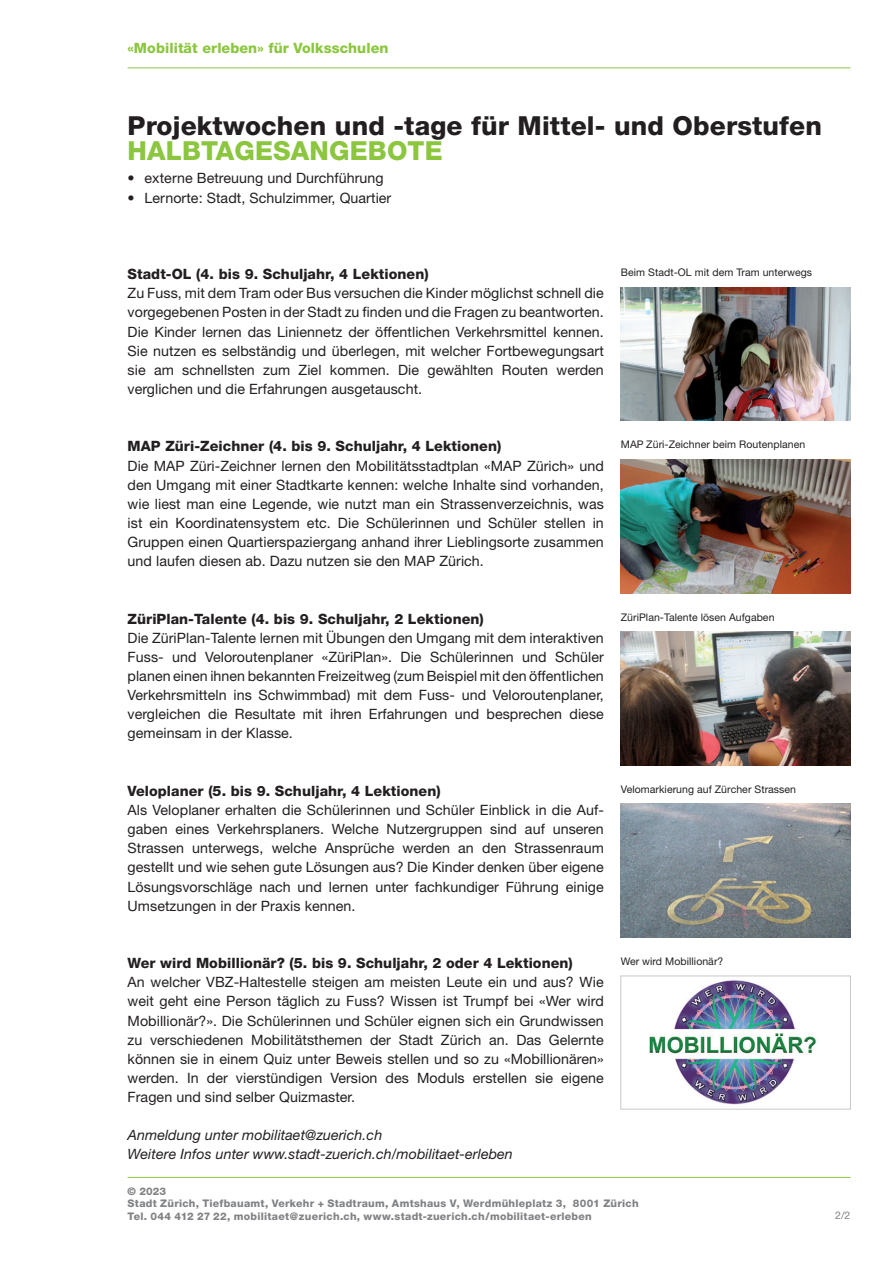
<style>
.page{position:relative;width:893px;height:1263px;background:#fff}
.page>*{position:absolute;margin:0;border:0;box-sizing:border-box;transform-origin:0 0}
.t1{font:800 26.25px "Helvetica Neue";letter-spacing:.005em;color:#231f20}
.t2{font:800 26.25px "Helvetica Neue";letter-spacing:.005em;color:#8bc63e}
.t3{font:14.25px/19.2px "Helvetica Neue";letter-spacing:.005em;color:#231f20;text-align:justify}
.t4{font:800 14.25px "Helvetica Neue";letter-spacing:.005em;color:#231f20}
.t5{font:italic 14.25px/19.2px "Helvetica Neue";letter-spacing:.005em;color:#231f20}
.t6{font:800 14.25px "Helvetica Neue";letter-spacing:.005em;color:#8bc63e}
.t7{font:800 10.5px/12.6px "Helvetica Neue";letter-spacing:.025em;color:#808285}
.t8{font:10.5px "Helvetica Neue";letter-spacing:.005em;color:#231f20}
.t9{font:10.5px "Helvetica Neue";color:#808285}
</style>
<div class="page">
<hr style="left:128px;top:68px;width:722px;height:1px;background:#8bc63e">
<hr style="left:128px;top:1177px;width:722px;height:1px;background:#8bc63e">
<img style="left:621px;top:287px;width:229px;height:134px">
<img style="left:621px;top:459px;width:229px;height:134px">
<img style="left:621px;top:631px;width:229px;height:134px">
<img style="left:621px;top:804px;width:229px;height:134px">
<img style="left:649px;top:980px;width:167px;height:125px">
<div style="left:620px;top:975px;width:231px;height:134px;border:1px solid #c7c8ca"></div>
<p class="t6" style="left:128px;top:40px;width:262px">«Mobilität erleben» für Volksschulen</p>
<h1 class="t1" style="left:128px;top:110px;width:696px">Projektwochen und -tage für Mittel- und Oberstufen</h1>
<h1 class="t2" style="left:128px;top:135px;width:317px">HALBTAGESANGEBOTE</h1>
<p class="t3" style="left:128px;top:169px;width:258px">• externe Betreuung und Durchführung</p>
<p class="t3" style="left:128px;top:188px;width:265px">• Lernorte: Stadt, Schulzimmer, Quartier</p>
<p class="t4" style="left:128px;top:266px;width:303px">Stadt-OL (4. bis 9. Schuljahr, 4 Lektionen)</p>
<p class="t3" style="left:128px;top:283px;width:478px">Zu Fuss, mit dem Tram oder Bus versuchen die Kinder möglichst schnell die vorgegebenen Posten in der Stadt zu finden und die Fragen zu beantworten.<br>Die Kinder lernen das Liniennetz der öffentlichen Verkehrsmittel kennen.<br>Sie nutzen es selbständig und überlegen, mit welcher Fortbewegungsart sie am schnellsten zum Ziel kommen. Die gewählten Routen werden verglichen und die Erfahrungen ausgetauscht.</p>
<p class="t4" style="left:128px;top:438px;width:375px">MAP Züri-Zeichner (4. bis 9. Schuljahr, 4 Lektionen)</p>
<p class="t3" style="left:128px;top:456px;width:478px">Die MAP Züri-Zeichner lernen den Mobilitätsstadtplan «MAP Zürich» und den Umgang mit einer Stadtkarte kennen: welche Inhalte sind vorhanden, wie liest man eine Legende, wie nutzt man ein Strassenverzeichnis, was ist ein Koordinatensystem etc. Die Schülerinnen und Schüler stellen in Gruppen einen Quartierspaziergang anhand ihrer Lieblingsorte zusammen und laufen diesen ab. Dazu nutzen sie den MAP Zürich.</p>
<p class="t8" style="left:621px;top:266px;width:193px">Beim Stadt-OL mit dem Tram unterwegs</p>
<p class="t8" style="left:621px;top:438px;width:186px">MAP Züri-Zeichner beim Routenplanen</p>
<p class="t4" style="left:128px;top:610px;width:358px">ZüriPlan-Talente (4. bis 9. Schuljahr, 2 Lektionen)</p>
<p class="t3" style="left:128px;top:628px;width:478px">Die ZüriPlan-Talente lernen mit Übungen den Umgang mit dem interaktiven Fuss- und Veloroutenplaner «ZüriPlan». Die Schülerinnen und Schüler planen einen ihnen bekannten Freizeitweg (zum Beispiel mit den öffentlichen Verkehrsmitteln ins Schwimmbad) mit dem Fuss- und Veloroutenplaner, vergleichen die Resultate mit ihren Erfahrungen und besprechen diese gemeinsam in der Klasse.</p>
<p class="t8" style="left:621px;top:611px;width:155px">ZüriPlan-Talente lösen Aufgaben</p>
<p class="t4" style="left:128px;top:782px;width:315px">Veloplaner (5. bis 9. Schuljahr, 4 Lektionen)</p>
<p class="t3" style="left:128px;top:800px;width:478px">Als Veloplaner erhalten die Schülerinnen und Schüler Einblick in die Auf&shy;gaben eines Verkehrsplaners. Welche Nutzergruppen sind auf unseren Strassen unterwegs, welche Ansprüche werden an den Strassenraum gestellt und wie sehen gute Lösungen aus? Die Kinder denken über eigene Lösungsvorschläge nach und lernen unter fachkundiger Führung einige Umsetzungen in der Praxis kennen.</p>
<p class="t8" style="left:621px;top:783px;width:177px">Velomarkierung auf Zürcher Strassen</p>
<p class="t4" style="left:128px;top:954px;width:447px">Wer wird Mobillionär? (5. bis 9. Schuljahr, 2 oder 4 Lektionen)</p>
<p class="t3" style="left:128px;top:972px;width:478px">An welcher VBZ-Haltestelle steigen am meisten Leute ein und aus? Wie weit geht eine Person täglich zu Fuss? Wissen ist Trumpf bei «Wer wird Mobillionär?». Die Schülerinnen und Schüler eignen sich ein Grundwissen zu verschiedenen Mobilitätsthemen der Stadt Zürich an. Das Gelernte können sie in einem Quiz unter Beweis stellen und so zu «Mobillionären» werden. In der vierstündigen Version des Moduls erstellen sie eigene Fragen und sind selber Quizmaster.</p>
<p class="t5" style="left:128px;top:1125px;width:387px">Anmeldung unter mobilitaet@zuerich.ch<br>Weitere Infos unter www.stadt-zuerich.ch/mobilitaet-erleben</p>
<p class="t8" style="left:621px;top:955px;width:104px">Wer wird Mobillionär?</p>
<p class="t7" style="left:128px;top:1184px;width:513px">© 2023<br>Stadt Zürich, Tiefbauamt, Verkehr + Stadtraum, Amtshaus V, Werdmühleplatz 3, 8001 Zürich<br>Tel. 044 412 27 22, mobilitaet@zuerich.ch, www.stadt-zuerich.ch/mobilitaet-erleben</p>
<p class="t9" style="left:835px;top:1209px;width:17px">2/2</p>
</div>
